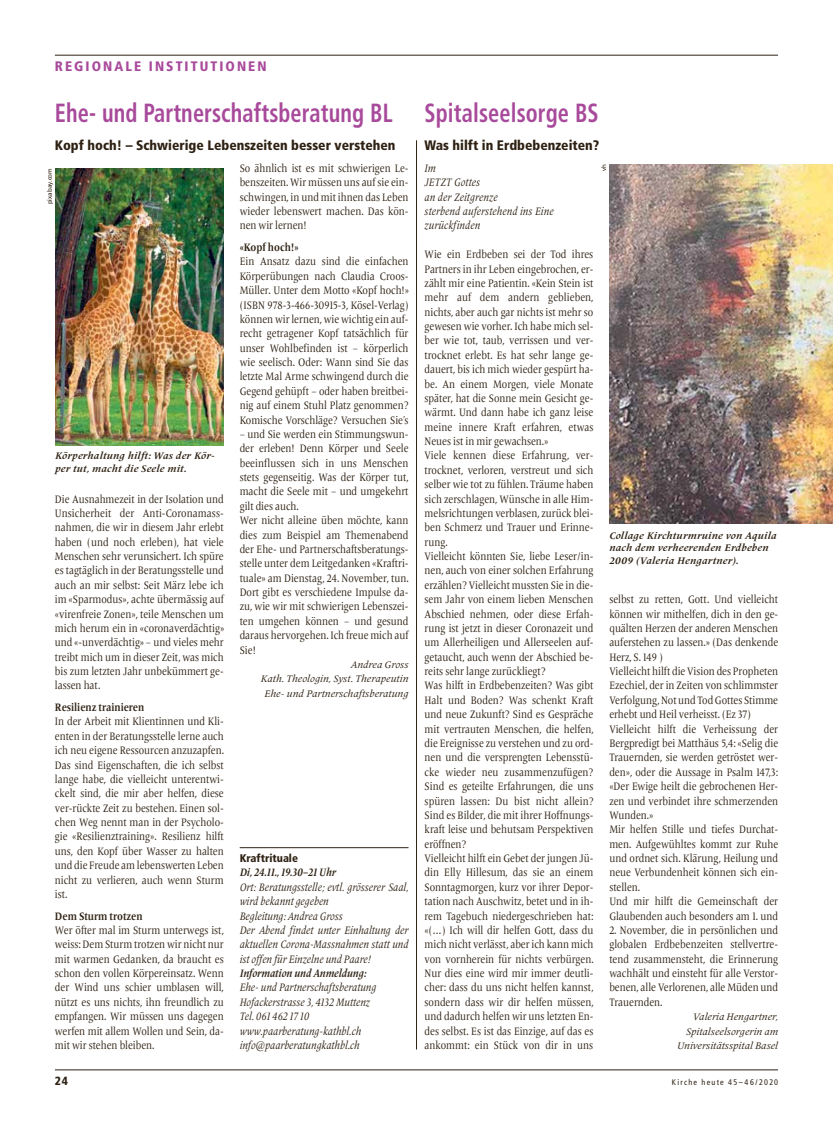
<style>
.page{position:relative;width:833px;height:1134px;background:#fff}
.page>*{position:absolute;margin:0;border:0;box-sizing:border-box;transform-origin:0 0}
.t1{font:700 condensed 26.25px "Frutiger";letter-spacing:.005em;color:#a84a9b;scale:.85 1}
.t2{font:900 condensed 13.75px "Frutiger";color:#2e2113}
.t3{font:900 condensed 13.75px "Frutiger";letter-spacing:.15em;color:#a84a9b}
.t4{font:900 condensed 11.88px "Frutiger";color:#2e2113}
.t5{font:11.25px/14.4px "Frutiger Serif LT Pro";color:#2e2113;text-align:justify;scale:.85 1}
.t6{font:italic 11.25px/14.4px "Frutiger Serif LT Pro";color:#2e2113;scale:.85 1}
.t7{font:700 11.25px "Frutiger Serif LT Pro";color:#2e2113;scale:.85 1}
.t8{font:italic 700 11.25px "Frutiger Serif LT Pro";color:#2e2113;scale:.85 1}
.t9{font:900 condensed 11.12px "Frutiger";color:#2e2113}
.t10{font:italic 700 10px/12.5px "Frutiger Serif LT Pro";letter-spacing:.025em;color:#2e2113}
.t11{font:italic 10px/14.4px "Frutiger Serif LT Pro";color:#2e2113;text-align:right}
.t12{font:condensed 8.12px "Frutiger";letter-spacing:.15em;color:#2e2113}
.t13{font:6.25px "Frutiger";color:#2e2113}
</style>
<div class="page">
<hr style="left:55px;top:1070px;width:723px;height:1px;background:#2e2113">
<hr style="left:416px;top:140px;width:1px;height:909px;background:#2e2113">
<hr style="left:55px;top:55px;width:723px;height:1px;background:#2e2113">
<hr style="left:240px;top:847px;width:168px;height:1px;background:#2e2113">
<img style="left:55px;top:168px;width:169px;height:277px">
<img style="left:609px;top:164px;width:224px;height:360px">
<p class="t3" style="left:55px;top:58px;width:213px">REGIONALE INSTITUTIONEN</p>
<h1 class="t1" style="left:55px;top:97px;width:399px">Ehe- und Partnerschaftsberatung BL</h1>
<p class="t2" style="left:55px;top:137px;width:342px">Kopf hoch! – Schwierige Lebenszeiten besser verstehen</p>
<p class="t13" style="left:46px;top:204px;width:37px;rotate:-90deg">pixabay.com</p>
<p class="t10" style="left:55px;top:450px;width:161px">Körperhaltung hilft: Was der Kör&shy;per tut, macht die Seele mit.</p>
<p class="t5" style="left:55px;top:492px;width:201px">Die Ausnahmezeit in der Isolation und Unsicherheit der Anti-Coronamass&shy;nahmen, die wir in diesem Jahr erlebt haben (und noch erleben), hat viele Menschen sehr verunsichert. Ich spüre es tagtäglich in der Beratungsstelle und auch an mir selbst: Seit März lebe ich im «Sparmodus», achte übermässig auf «virenfreie Zonen», teile Menschen um mich herum ein in «coronaverdächtig» und «-unverdächtig» – und vieles mehr treibt mich um in dieser Zeit, was mich bis zum letzten Jahr unbekümmert ge&shy;lassen hat.</p>
<p class="t7" style="left:55px;top:701px;width:107px">Resilienz trainieren</p>
<p class="t5" style="left:55px;top:715px;width:200px">In der Arbeit mit Klientinnen und Kli&shy;enten in der Beratungsstelle lerne auch ich neu eigene Ressourcen anzuzapfen.<br>Das sind Eigenschaften, die ich selbst lange habe, die vielleicht unterentwi&shy;ckelt sind, die mir aber helfen, diese ver-rückte Zeit zu bestehen. Einen sol&shy;chen Weg nennt man in der Psycholo&shy;gie «Resilienztraining». Resilienz hilft uns, den Kopf über Wasser zu halten und die Freude am lebenswerten Leben nicht zu verlieren, auch wenn Sturm ist.</p>
<p class="t7" style="left:55px;top:909px;width:105px">Dem Sturm trotzen</p>
<p class="t5" style="left:55px;top:923px;width:200px">Wer öfter mal im Sturm unterwegs ist, weiss: Dem Sturm trotzen wir nicht nur mit warmen Gedanken, da braucht es schon den vollen Körpereinsatz. Wenn der Wind uns schier umblasen will, nützt es uns nichts, ihn freundlich zu empfangen. Wir müssen uns dagegen werfen mit allem Wollen und Sein, da&shy;mit wir stehen bleiben.</p>
<p class="t5" style="left:240px;top:161px;width:200px">So ähnlich ist es mit schwierigen Le&shy;benszeiten. Wir müssen uns auf sie ein&shy;schwingen, in und mit ihnen das Leben wieder lebenswert machen. Das kön&shy;nen wir lernen!</p>
<p class="t7" style="left:240px;top:241px;width:71px">«Kopf hoch!»</p>
<p class="t5" style="left:240px;top:255px;width:201px">Ein Ansatz dazu sind die einfachen Körperübungen nach Claudia Croos-Müller. Unter dem Motto «Kopf hoch!» (ISBN 978-3-466-30915-3, Kösel-Verlag) können wir lernen, wie wichtig ein auf&shy;recht getragener Kopf tatsächlich für unser Wohlbefinden ist – körperlich wie seelisch. Oder: Wann sind Sie das letzte Mal Arme schwingend durch die Gegend gehüpft – oder haben breitbei&shy;nig auf einem Stuhl Platz genommen?<br>Komische Vorschläge? Versuchen Sie’s</p>
<p class="t5" style="left:240px;top:427px;width:200px;text-align:left">– und Sie werden ein Stimmungswun&shy;der erleben! Denn Körper und Seele beeinflussen sich in uns Menschen stets gegenseitig. Was der Körper tut, macht die Seele mit – und umgekehrt gilt dies auch.<br>Wer nicht alleine üben möchte, kann dies zum Beispiel am Themenabend der Ehe- und Partnerschaftsberatungs&shy;stelle unter dem Leitgedanken «Kraftri&shy;tuale» am Dienstag, 24. November, tun.<br>Dort gibt es verschiedene Impulse da&shy;zu, wie wir mit schwierigen Lebenszei&shy;ten umgehen können – und gesund daraus hervorgehen. Ich freue mich auf Sie!</p>
<p class="t11" style="left:261px;top:657px;width:149px">Andrea Gross<br>Kath. Theologin, Syst. Therapeutin<br>Ehe- und Partnerschaftsberatung</p>
<p class="t9" style="left:240px;top:851px;width:60px">Kraftrituale</p>
<p class="t8" style="left:240px;top:866px;width:115px">Di, 24.11., 19.30–21 Uhr</p>
<p class="t6" style="left:240px;top:880px;width:200px">Ort: Beratungsstelle; evtl. grösserer Saal, wird bekannt gegeben<br>Begleitung: Andrea Gross<br>Der Abend findet unter Einhaltung der aktuellen Corona-Massnahmen statt und ist offen für Einzelne und Paare!</p>
<p class="t8" style="left:240px;top:966px;width:150px">Information und Anmeldung:</p>
<p class="t6" style="left:240px;top:980px;width:162px">Ehe- und Partnerschaftsberatung<br>Hofackerstrasse 3, 4132 Muttenz<br>Tel. 061 462 17 10 www.paarberatung-kathbl.ch info@paarberatungkathbl.ch</p>
<h1 class="t1" style="left:424px;top:97px;width:206px">Spitalseelsorge BS</h1>
<p class="t2" style="left:424px;top:137px;width:176px">Was hilft in Erdbebenzeiten?</p>
<p class="t6" style="left:424px;top:161px;width:153px">Im<br>JETZT Gottes<br>an der Zeitgrenze<br>sterbend auferstehend ins Eine zurückfinden</p>
<p class="t5" style="left:424px;top:247px;width:200px;text-align:left">Wie ein Erdbeben sei der Tod ihres Partners in ihr Leben eingebrochen, er&shy;zählt mir eine Patientin. «Kein Stein ist mehr auf dem andern geblieben, nichts, aber auch gar nichts ist mehr so gewesen wie vorher. Ich habe mich sel&shy;ber wie tot, taub, verrissen und ver&shy;trocknet erlebt. Es hat sehr lange ge&shy;dauert, bis ich mich wieder gespürt ha&shy;be. An einem Morgen, viele Monate später, hat die Sonne mein Gesicht ge&shy;wärmt. Und dann habe ich ganz leise meine innere Kraft erfahren, etwas Neues ist in mir gewachsen.»<br>Viele kennen diese Erfahrung, ver&shy;trocknet, verloren, verstreut und sich selber wie tot zu fühlen. Träume haben sich zerschlagen, Wünsche in alle Him&shy;melsrichtungen verblasen, zurück blei&shy;ben Schmerz und Trauer und Erinne&shy;rung.<br>Vielleicht könnten Sie, liebe Leser/in&shy;nen, auch von einer solchen Erfahrung erzählen? Vielleicht mussten Sie in die&shy;sem Jahr von einem lieben Menschen Abschied nehmen, oder diese Erfah&shy;rung ist jetzt in dieser Coronazeit und um Allerheiligen und Allerseelen auf&shy;getaucht, auch wenn der Abschied be&shy;reits sehr lange zurückliegt?<br>Was hilft in Erdbebenzeiten? Was gibt Halt und Boden? Was schenkt Kraft und neue Zukunft? Sind es Gespräche mit vertrauten Menschen, die helfen, die Ereignisse zu verstehen und zu ord&shy;nen und die versprengten Lebensstü&shy;cke wieder neu zusammenzufügen?<br>Sind es geteilte Erfahrungen, die uns spüren lassen: Du bist nicht allein?<br>Sind es Bilder, die mit ihrer Hoffnungs&shy;kraft leise und behutsam Perspektiven eröffnen?<br>Vielleicht hilft ein Gebet der jungen Jü&shy;din Elly Hillesum, das sie an einem Sonntagmorgen, kurz vor ihrer Depor&shy;tation nach Auschwitz, betet und in ih&shy;rem Tagebuch niedergeschrieben hat: «(…) Ich will dir helfen Gott, dass du mich nicht verlässt, aber ich kann mich von vornherein für nichts verbürgen.<br>Nur dies eine wird mir immer deutli&shy;cher: dass du uns nicht helfen kannst, sondern dass wir dir helfen müssen, und dadurch helfen wir uns letzten En&shy;des selbst. Es ist das Einzige, auf das es ankommt: ein Stück von dir in uns</p>
<p class="t13" style="left:600px;top:171px;width:8px;rotate:-90deg">vh</p>
<p class="t10" style="left:609px;top:529px;width:169px">Collage Kirchturmruine von Aquila nach dem verheerenden Erdbeben<br>2009 (Valeria Hengartner).</p>
<p class="t5" style="left:609px;top:592px;width:200px;text-align:left">selbst zu retten, Gott. Und vielleicht können wir mithelfen, dich in den ge&shy;quälten Herzen der anderen Menschen auferstehen zu lassen.» (Das denkende Herz, S. 149 )<br>Vielleicht hilft die Vision des Propheten Ezechiel, der in Zeiten von schlimmster Verfolgung, Not und Tod Gottes Stimme erhebt und Heil verheisst. (Ez 37)<br>Vielleicht hilft die Verheissung der Bergpredigt bei Matthäus 5,4: «Selig die Trauernden, sie werden getröstet wer&shy;den», oder die Aussage in Psalm 147,3: «Der Ewige heilt die gebrochenen Her&shy;zen und verbindet ihre schmerzenden Wunden.»<br>Mir helfen Stille und tiefes Durchat&shy;men. Aufgewühltes kommt zur Ruhe und ordnet sich. Klärung, Heilung und neue Verbundenheit können sich ein&shy;stellen.<br>Und mir hilft die Gemeinschaft der Glaubenden auch besonders am 1. und</p>
<p class="t5" style="left:609px;top:923px;width:200px">2. November, die in persönlichen und globalen Erdbebenzeiten stellvertre&shy;tend zusammensteht, die Erinnerung wachhält und einsteht für alle Verstor&shy;benen, alle Verlorenen, alle Müden und Trauernden.</p>
<p class="t11" style="left:677px;top:1009px;width:103px">Valeria Hengartner,<br>Spitalseelsorgerin am<br>Universitätsspital Basel</p>
<p class="t4" style="left:55px;top:1074px;width:15px">24</p>
<p class="t12" style="left:672px;top:1077px;width:108px">Kirche heute 45–46/2020</p>
</div>
